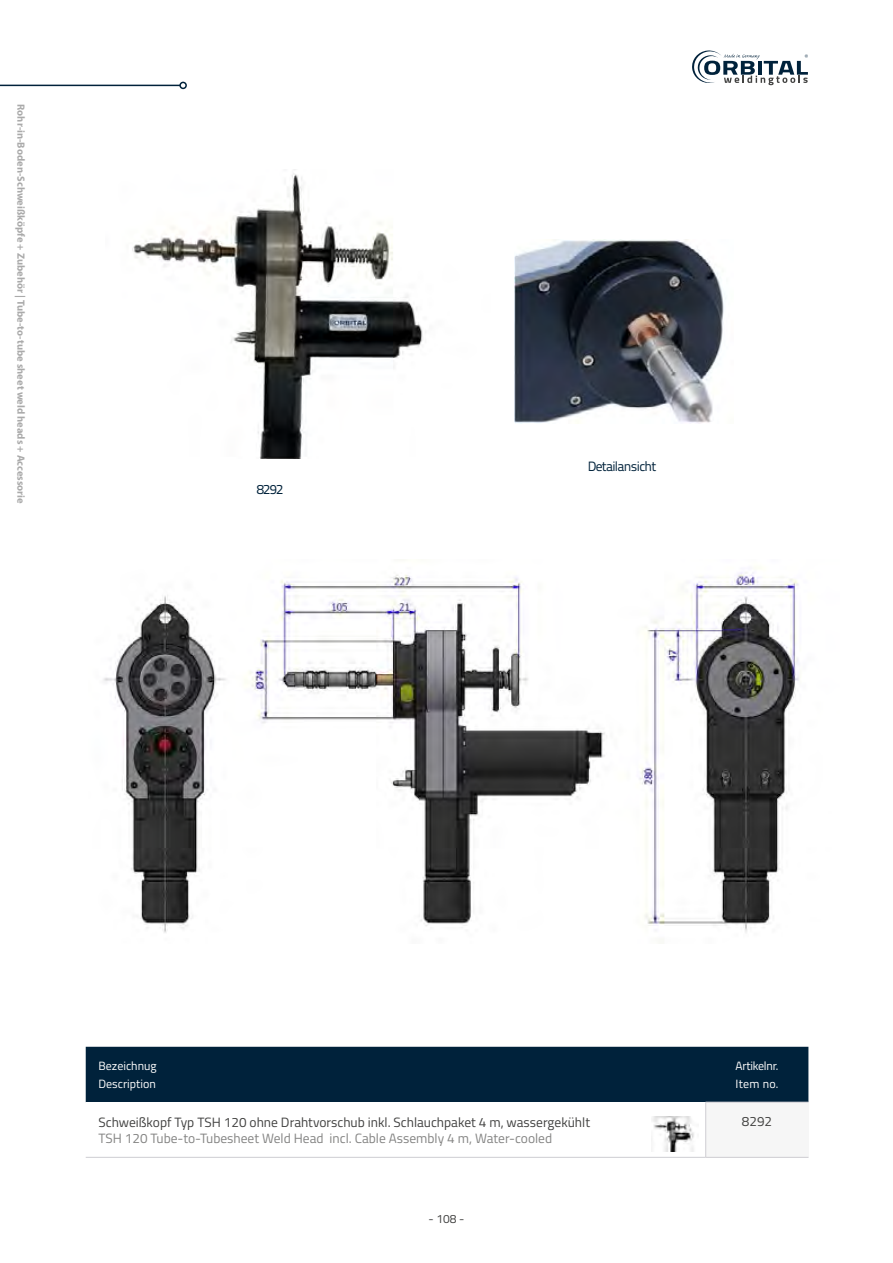
<style>
.page{position:relative;width:893px;height:1263px;background:#fff}
.page>*{position:absolute;margin:0;border:0;box-sizing:border-box;transform-origin:0 0}
.t1{font:13.5px "Titillium";color:#424241}
.t2{font:13.5px "Titillium";color:#848483}
.t3{font:13.5px "Titillium Text 14 L 400 wt";letter-spacing:-.05em;color:#00223b}
.t4{font:12px/18px "Titillium";color:#fff}
.t5{font:12px/18px "Titillium";letter-spacing:-.02em;color:#fff}
.t6{font:12px "Titillium";color:#424241}
.t7{font:700 10.5px "Myriad Pro";color:#aaa}
</style>
<div class="page">
<hr style="left:0;top:85px;width:180px;height:1px;background:#00223b">
<div style="left:179px;top:82px;width:8px;height:7px;border:2px solid #00223b;border-radius:50%"></div>
<svg style="left:692px;top:50px;width:116px;height:35px"></svg>
<img style="left:132px;top:169px;width:294px;height:289px">
<div style="left:86px;top:1047px;width:722px;height:55px;background:#00223b"></div>
<div style="left:706px;top:1102px;width:102px;height:55px;background:#f6f6f6"></div>
<hr style="left:86px;top:1157px;width:620px;height:1px;background:#cecdd2">
<hr style="left:705px;top:1102px;width:103px;height:1px;background:#cecdd2">
<hr style="left:705px;top:1102px;width:1px;height:55px;background:#cecdd2">
<hr style="left:706px;top:1157px;width:102px;height:1px;background:#cecdd2">
<img style="left:652px;top:1116px;width:42px;height:35px">
<img style="left:103px;top:567px;width:696px;height:366px">
<img style="left:514px;top:240px;width:212px;height:183px">
<p class="t7" style="left:28px;top:104px;width:401px;rotate:90deg">Rohr-in-Boden-Schweißköpfe + Zubehör | Tube-to-tube sheet weld heads + Accessorie</p>
<p class="t3" style="left:257px;top:481px;width:28px">8292</p>
<p class="t3" style="left:588px;top:458px;width:70px">Detailansicht</p>
<p class="t4" style="left:98px;top:1056px;width:60px">Bezeichnug<br>Description</p>
<p class="t5" style="left:736px;top:1056px;width:44px">Artikelnr.<br>Item no.</p>
<p class="t1" style="left:98px;top:1112px;width:493px">Schweißkopf Typ TSH 120 ohne Drahtvorschub inkl. Schlauchpaket 4 m, wassergekühlt</p>
<p class="t2" style="left:98px;top:1128px;width:455px">TSH 120 Tube-to-Tubesheet Weld Head incl. Cable Assembly 4 m, Water-cooled</p>
<p class="t1" style="left:742px;top:1112px;width:32px">8292</p>
<p class="t6" style="left:428px;top:1210px;width:37px">- 108 -</p>
</div>
